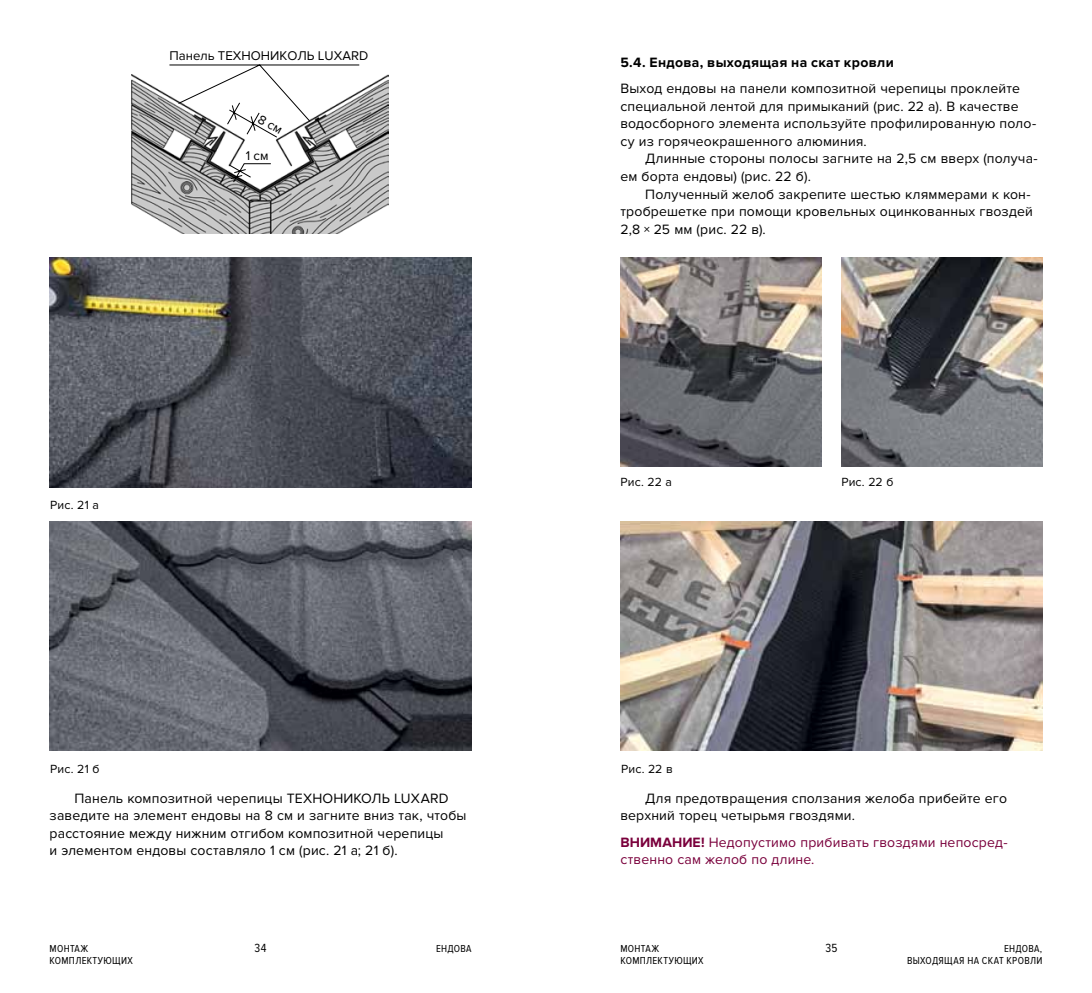
<style>
.page{position:relative;width:1092px;height:993px;background:#fff}
.page>*{position:absolute;margin:0;border:0;box-sizing:border-box;transform-origin:0 0}
.t1{font:14px/17.5px "Proxima Nova";letter-spacing:.01em;color:#000}
.t2{font:14px/17.5px "Proxima Nova";letter-spacing:.01em;color:#7a003c}
.t3{font:700 14px "Proxima Nova";letter-spacing:.025em;color:#000}
.t4{font:13.12px "Proxima Nova";color:#000}
.t5{font:12.25px "Proxima Nova";letter-spacing:.01em;color:#000}
.t6{font:12.25px "Proxima Nova Cond";color:#000}
.t7{font:10.5px/12.2px "Proxima Nova Cond";letter-spacing:.03em;color:#000}
.s1{font-weight:700}
</style>
<div class="page">
<img style="left:50px;top:258px;width:421px;height:229px">
<img style="left:50px;top:521px;width:421px;height:229px">
<img style="left:620px;top:521px;width:422px;height:229px">
<img style="left:131px;top:75px;width:257px;height:158px">
<img style="left:841px;top:258px;width:201px;height:208px">
<img style="left:620px;top:258px;width:201px;height:208px">
<svg style="left:168px;top:64px;width:192px;height:120px"></svg>
<p class="t4" style="left:169px;top:48px;width:200px">Панель ТЕХНОНИКОЛЬ LUXARD</p>
<p class="t4" style="left:246px;top:148px;width:24px">1 см</p>
<p class="t5" style="left:50px;top:498px;width:50px">Рис. 21 а</p>
<p class="t3" style="left:620px;top:54px;width:275px">5.4. Ендова, выходящая на скат кровли</p>
<p class="t1" style="left:620px;top:80px;width:417px">Выход ендовы на панели композитной черепицы проклейте специальной лентой для примыканий (рис. 22 а). В качестве водосборного элемента используйте профилированную поло&shy;су из горячеокрашенного алюминия.</p>
<p class="t1" style="left:620px;top:150px;width:419px;text-indent:25px">Длинные стороны полосы загните на 2,5 см вверх (получа&shy;ем борта ендовы) (рис. 22 б).</p>
<p class="t1" style="left:620px;top:185px;width:414px;text-indent:25px">Полученный желоб закрепите шестью кляммерами к кон&shy;тробрешетке при помощи кровельных оцинкованных гвоздей<br>2,8 × 25 мм (рис. 22 в).</p>
<p class="t5" style="left:620px;top:474px;width:53px">Рис. 22 а</p>
<p class="t5" style="left:841px;top:474px;width:54px">Рис. 22 б</p>
<p class="t5" style="left:50px;top:761px;width:51px">Рис. 21 б</p>
<p class="t5" style="left:621px;top:761px;width:53px">Рис. 22 в</p>
<p class="t1" style="left:50px;top:789px;width:418px;text-indent:25px">Панель композитной черепицы ТЕХНОНИКОЛЬ LUXARD заведите на элемент ендовы на 8 см и загните вниз так, чтобы расстояние между нижним отгибом композитной черепицы<br>и элементом ендовы составляло 1 см (рис. 21 а; 21 б).</p>
<p class="t1" style="left:620px;top:789px;width:388px;text-indent:25px">Для предотвращения сползания желоба прибейте его верхний торец четырьмя гвоздями.</p>
<p class="t2" style="left:620px;top:833px;width:388px"><span class="s1">ВНИМАНИЕ!</span> Недопустимо прибивать гвоздями непосред&shy;ственно сам желоб по длине.</p>
<p class="t6" style="left:254px;top:940px;width:13px">34</p>
<p class="t6" style="left:825px;top:940px;width:14px">35</p>
<p class="t7" style="left:50px;top:942px;width:85px">Мо нтаж комплектующих</p>
<p class="t7" style="left:620px;top:942px;width:85px">Мо нтаж комплектующих</p>
<p class="t7" style="left:436px;top:942px;width:37px">ендова</p>
<p class="t7" style="left:906px;top:942px;width:137px;text-align:right">ендова,<br>выходящая на скат кровли</p>
</div>
